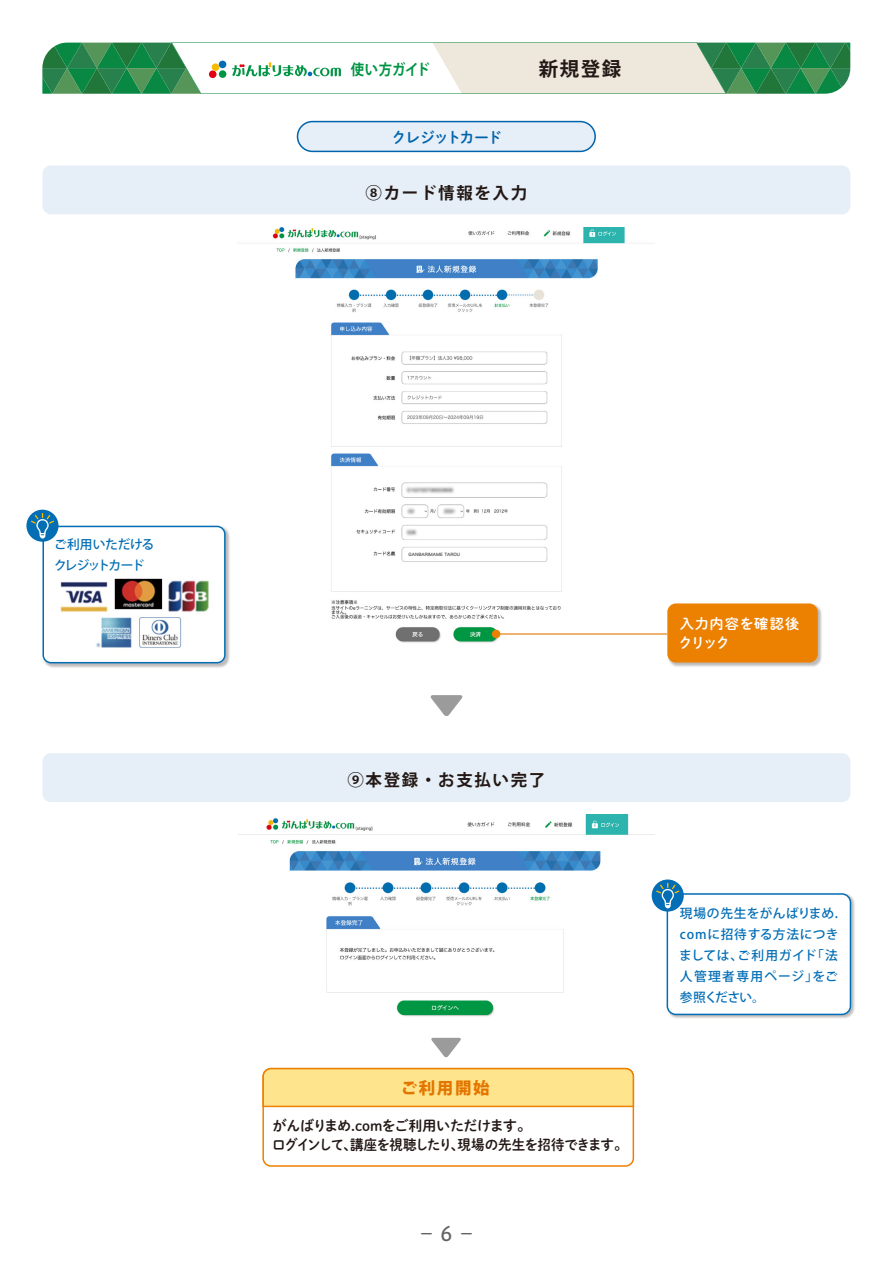
<style>
.page{position:relative;width:893px;height:1263px;background:#fff}
.page>*{position:absolute;margin:0;border:0;box-sizing:border-box;transform-origin:0 0}
.t1{font:700 19.5px "Koz Go Pr 6 N";color:#231815}
.t2{font:19.5px "Hiragino UD Sans R Std N W5";color:#656464}
.t3{font:700 16.5px "Koz Go Pr 6 N";letter-spacing:.1em;color:#231815}
.t4{font:800 16.5px "Koz Go Pr 6 N";letter-spacing:.1em;color:#e37600}
.t5{font:15px "Shuei M Go Std B";letter-spacing:-.09em;color:#0064ad}
.t6{font:700 15px "Koz Go Pr 6 N";color:#009544;scale:.89 1}
.t7{font:14.25px/19.5px "Shuei M Go Std B";letter-spacing:-.05em;color:#231815}
.t8{font:14.25px/19.5px "Shuei M Go Std B";letter-spacing:.04em;color:#fff}
.t9{font:500 12.75px/21px "Koz Go Pr 6 N";letter-spacing:.04em;color:#036eb6;text-align:justify}
.t10{font:500 12.75px/21px "Koz Go Pr 6 N";letter-spacing:-.045em;color:#036eb4}
.t11{font:4.2px "Hira Maru Std N W5";color:#323333}
</style>
<div class="page">
<img style="left:238px;top:815px;width:417px;height:223px">
<img style="left:272px;top:227px;width:382px;height:416px">
<div style="left:407px;top:549px;width:56px;height:10px;background:#fff"></div>
<svg style="left:42px;top:42px;width:808px;height:52px"></svg>
<div style="left:209px;top:70px;width:8px;height:8px;background:#e20012;border-radius:50%"></div>
<div style="left:212px;top:63px;width:7px;height:8px;background:#f6bb00;border-radius:50%"></div>
<div style="left:219px;top:61px;width:7px;height:7px;background:#036eb4;border-radius:50%"></div>
<div style="left:219px;top:70px;width:7px;height:8px;background:#009544;border-radius:50%"></div>
<hr style="left:496px;top:633px;width:171px;height:1px;background:#e37600">
<div style="left:492px;top:630px;width:8px;height:8px;background:#ec8000;border-radius:50%"></div>
<img style="left:666px;top:606px;width:156px;height:61px">
<div style="left:667px;top:603px;width:151px;height:59px;background:#ec8000"></div>
<img style="left:45px;top:529px;width:185px;height:139px">
<div style="left:26px;top:510px;width:33px;height:32px;background:#036eb4;border-radius:50%"></div>
<svg style="left:30px;top:513px;width:196px;height:150px"></svg>
<img style="left:56px;top:577px;width:56px;height:39px">
<img style="left:112px;top:577px;width:54px;height:36px">
<img style="left:166px;top:577px;width:47px;height:39px">
<img style="left:93px;top:613px;width:42px;height:42px">
<img style="left:135px;top:613px;width:51px;height:37px">
<svg style="left:430px;top:695px;width:33px;height:21px"></svg>
<div style="left:42px;top:165px;width:808px;height:49px;background:#e6eff7;border-radius:9px"></div>
<div style="left:42px;top:753px;width:808px;height:49px;background:#e6eff7;border-radius:9px"></div>
<svg style="left:431px;top:1038px;width:30px;height:20px"></svg>
<svg style="left:262px;top:1068px;width:372px;height:99px"></svg>
<div style="left:297px;top:122px;width:298px;height:29px;background:#e6eff7;border-radius:15px"></div>
<div style="left:297px;top:121px;width:299px;height:31px;border:2px solid #0064ad;border-radius:15px"></div>
<img style="left:665px;top:893px;width:190px;height:126px">
<div style="left:667px;top:894px;width:183px;height:120px;background:#fff;border-radius:9px"></div>
<div style="left:667px;top:893px;width:184px;height:122px;border:2px solid #036eb6;border-radius:9px"></div>
<svg style="left:652px;top:879px;width:32px;height:32px"></svg>
<svg style="left:655px;top:883px;width:25px;height:26px"></svg>
<p class="t6" style="left:351px;top:61px;width:90px">使い方ガイド</p>
<h1 class="t1" style="left:539px;top:58px;width:84px">新規登録</h1>
<p class="t5" style="left:392px;top:126px;width:112px">クレジットカード</p>
<p class="t3" style="left:366px;top:183px;width:163px">⑧カード情報を入力</p>
<p class="t10" style="left:54px;top:534px;width:102px">ご利用いただけるクレジットカード</p>
<p class="t11" style="left:409px;top:551px;width:53px">GANBARIMAME TAROU</p>
<p class="t3" style="left:347px;top:771px;width:199px">⑨本登録・お支払い完了</p>
<p class="t4" style="left:401px;top:1078px;width:90px">ご利用開始</p>
<p class="t7" style="left:272px;top:1115px;width:357px">がんばりまめ.comをご利用いただけます。<br>ログインして、講座を視聴したり、現場の先生を招待できます。</p>
<h1 class="t2" style="left:417px;top:1219px;width:61px">－ 6 －</h1>
<p class="t8" style="left:678px;top:613px;width:123px">入力内容を確認後クリック</p>
<p class="t9" style="left:679px;top:903px;width:161px">現場の先生をがんばりまめ. comに招待する方法につきましては、ご利用ガイド「法人管理者専用ページ」をご参照ください。</p>
</div>
